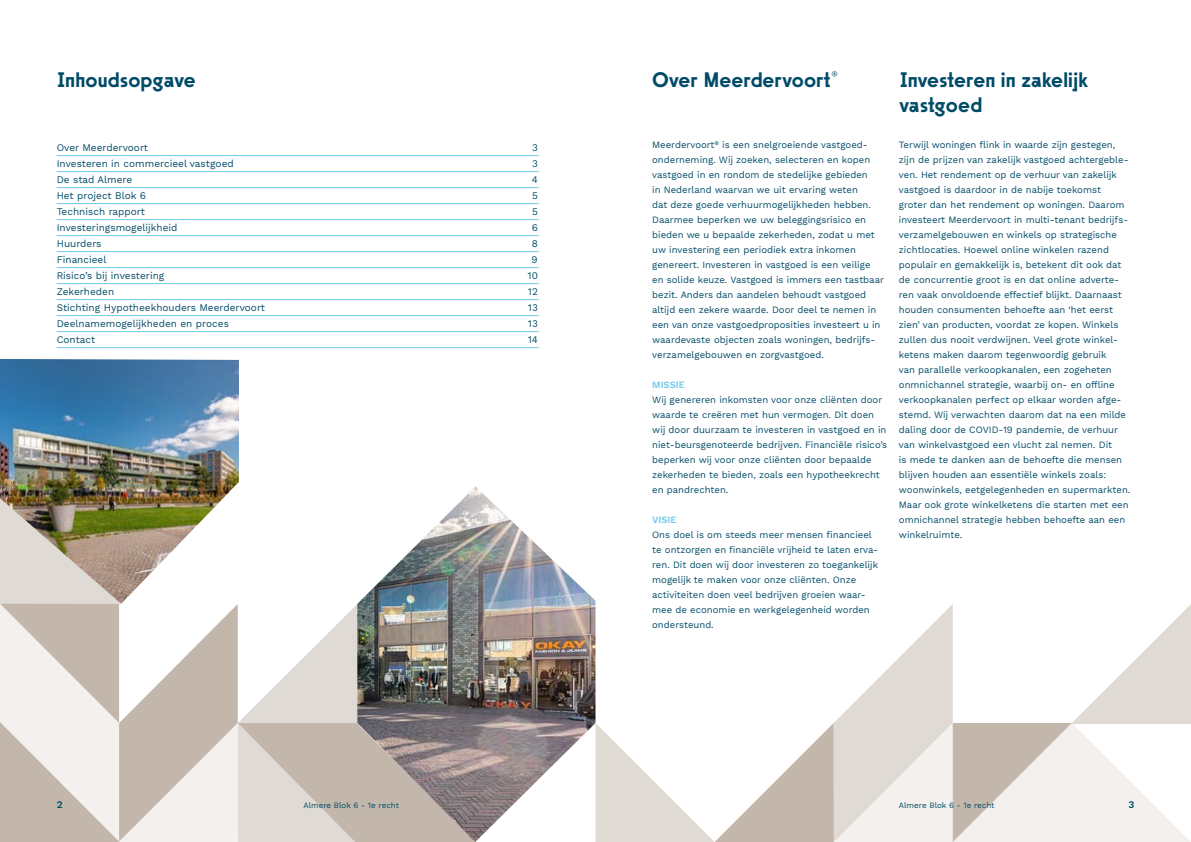
<style>
.page{position:relative;width:1191px;height:842px;background:#fff}
.page>*{position:absolute;margin:0;border:0;box-sizing:border-box;transform-origin:0 0}
.t1{font:500 21px/25.2px "Sawton Bauhaus";letter-spacing:.005em;color:#004b68}
.t2{font:10px "Work Sans";color:#004b68}
.t3{font:600 10px "Work Sans";color:#004b68}
.t4{font:9.5px/15px "Work Sans";color:#004b68}
.t5{font:600 9.5px "Work Sans";color:#72caeb}
.t6{font:8px "Work Sans";color:#004b68}
</style>
<div class="page">
<svg style="left:0;top:604px;width:357px;height:238px"></svg>
<hr style="left:57px;top:155px;width:482px;height:1px;background:#72caeb">
<hr style="left:57px;top:171px;width:482px;height:1px;background:#72caeb">
<hr style="left:57px;top:187px;width:482px;height:1px;background:#72caeb">
<hr style="left:57px;top:203px;width:482px;height:1px;background:#72caeb">
<hr style="left:57px;top:219px;width:482px;height:1px;background:#72caeb">
<hr style="left:57px;top:235px;width:482px;height:1px;background:#72caeb">
<hr style="left:57px;top:251px;width:482px;height:1px;background:#72caeb">
<hr style="left:57px;top:267px;width:482px;height:1px;background:#72caeb">
<hr style="left:57px;top:283px;width:482px;height:1px;background:#72caeb">
<hr style="left:57px;top:299px;width:482px;height:1px;background:#72caeb">
<hr style="left:57px;top:315px;width:482px;height:1px;background:#72caeb">
<hr style="left:57px;top:331px;width:482px;height:1px;background:#72caeb">
<hr style="left:57px;top:347px;width:482px;height:1px;background:#72caeb">
<svg style="left:595px;top:604px;width:596px;height:238px"></svg>
<img style="left:357px;top:486px;width:238px;height:356px">
<img style="left:0;top:359px;width:239px;height:245px">
<h1 class="t1" style="left:57px;top:67px;width:140px">Inhoudsopgave</h1>
<h1 class="t1" style="left:652px;top:67px;width:187px">Over Meerdervoort<sup>®</sup></h1>
<p class="t2" style="left:57px;top:142px;width:93px">Over Meerdervoort</p>
<p class="t2" style="left:532px;top:142px;width:7px">3</p>
<p class="t2" style="left:57px;top:158px;width:179px">Investeren in commercieel vastgoed</p>
<p class="t2" style="left:532px;top:158px;width:7px">3</p>
<p class="t2" style="left:57px;top:174px;width:77px">De stad Almere</p>
<p class="t2" style="left:532px;top:174px;width:8px">4</p>
<p class="t2" style="left:57px;top:190px;width:91px">Het project Blok 6</p>
<p class="t2" style="left:532px;top:190px;width:7px">5</p>
<p class="t2" style="left:57px;top:206px;width:90px">Technisch rapport</p>
<p class="t2" style="left:532px;top:206px;width:7px">5</p>
<p class="t2" style="left:57px;top:222px;width:122px">Investeringsmogelijkheid</p>
<p class="t2" style="left:532px;top:222px;width:8px">6</p>
<p class="t2" style="left:57px;top:238px;width:46px">Huurders</p>
<p class="t2" style="left:532px;top:238px;width:8px">8</p>
<p class="t2" style="left:57px;top:254px;width:51px">Financieel</p>
<p class="t2" style="left:531px;top:254px;width:8px">9</p>
<p class="t2" style="left:57px;top:270px;width:109px">Risico’s bij investering</p>
<p class="t2" style="left:527px;top:270px;width:12px">10</p>
<p class="t2" style="left:57px;top:286px;width:59px">Zekerheden</p>
<p class="t2" style="left:528px;top:286px;width:11px">12</p>
<p class="t2" style="left:57px;top:302px;width:210px">Stichting Hypotheekhouders Meerdervoort</p>
<p class="t2" style="left:528px;top:302px;width:11px">13</p>
<p class="t2" style="left:57px;top:318px;width:174px">Deelnamemogelijkheden en proces</p>
<p class="t2" style="left:528px;top:318px;width:11px">13</p>
<p class="t2" style="left:57px;top:334px;width:40px">Contact</p>
<p class="t2" style="left:527px;top:334px;width:12px">14</p>
<p class="t4" style="left:652px;top:138px;width:233px">Meerdervoort<sup>®</sup> is een snelgroeiende vastgoed&shy;onderneming. Wij zoeken, selecteren en kopen vastgoed in en rondom de stedelijke gebieden<br>in Nederland waarvan we uit ervaring weten<br>dat deze goede verhuurmogelijkheden hebben.<br>Daarmee beperken we uw beleggingsrisico en bieden we u bepaalde zekerheden, zodat u met uw investering een periodiek extra inkomen genereert. Investeren in vastgoed is een veilige en solide keuze. Vastgoed is immers een tastbaar bezit. Anders dan aandelen behoudt vastgoed altijd een zekere waarde. Door deel te nemen in een van onze vastgoedproposities investeert u in waardevaste objecten zoals woningen, bedrijfs&shy;verzamelgebouwen en zorgvastgoed.</p>
<p class="t5" style="left:652px;top:380px;width:34px">MISSIE</p>
<p class="t4" style="left:652px;top:393px;width:237px">Wij genereren inkomsten voor onze cliënten door waarde te creëren met hun vermogen. Dit doen wij door duurzaam te investeren in vastgoed en in niet-beursgenoteerde bedrijven. Financiële risico’s beperken wij voor onze cliënten door bepaalde zekerheden te bieden, zoals een hypotheekrecht en pandrechten.</p>
<p class="t5" style="left:652px;top:515px;width:26px">VISIE</p>
<p class="t4" style="left:652px;top:528px;width:227px">Ons doel is om steeds meer mensen financieel te ontzorgen en financiële vrijheid te laten erva&shy;ren. Dit doen wij door investeren zo toegankelijk mogelijk te maken voor onze cliënten. Onze activiteiten doen veel bedrijven groeien waar&shy;mee de economie en werkgelegenheid worden ondersteund.</p>
<h1 class="t1" style="left:899px;top:67px;width:190px">Investeren in zakelijk vastgoed</h1>
<p class="t4" style="left:899px;top:138px;width:233px">Terwijl woningen flink in waarde zijn gestegen, zijn de prijzen van zakelijk vastgoed achtergeble&shy;ven. Het rendement op de verhuur van zakelijk vastgoed is daardoor in de nabije toekomst groter dan het rendement op woningen. Daarom investeert Meerdervoort in multi-tenant bedrijfs&shy;verzamelgebouwen en winkels op strategische zichtlocaties. Hoewel online winkelen razend populair en gemakkelijk is, betekent dit ook dat de concurrentie groot is en dat online adverte&shy;ren vaak onvoldoende effectief blijkt. Daarnaast houden consumenten behoefte aan ‘het eerst zien’ van producten, voordat ze kopen. Winkels zullen dus nooit verdwijnen. Veel grote winkel&shy;ketens maken daarom tegenwoordig gebruik<br>van parallelle verkoopkanalen, een zogeheten onmnichannel strategie, waarbij on- en offline verkoopkanalen perfect op elkaar worden afge&shy;stemd. Wij verwachten daarom dat na een milde daling door de COVID-19 pandemie, de verhuur van winkelvastgoed een vlucht zal nemen. Dit<br>is mede te danken aan de behoefte die mensen blijven houden aan essentiële winkels zoals: woonwinkels, eetgelegenheden en supermarkten.<br>Maar ook grote winkelketens die starten met een omnichannel strategie hebben behoefte aan een winkelruimte.</p>
<p class="t3" style="left:57px;top:799px;width:7px">2</p>
<p class="t6" style="left:303px;top:801px;width:97px">Almere Blok 6 - 1e recht</p>
<p class="t6" style="left:899px;top:801px;width:97px">Almere Blok 6 - 1e recht</p>
<p class="t3" style="left:1128px;top:799px;width:7px">3</p>
</div>
